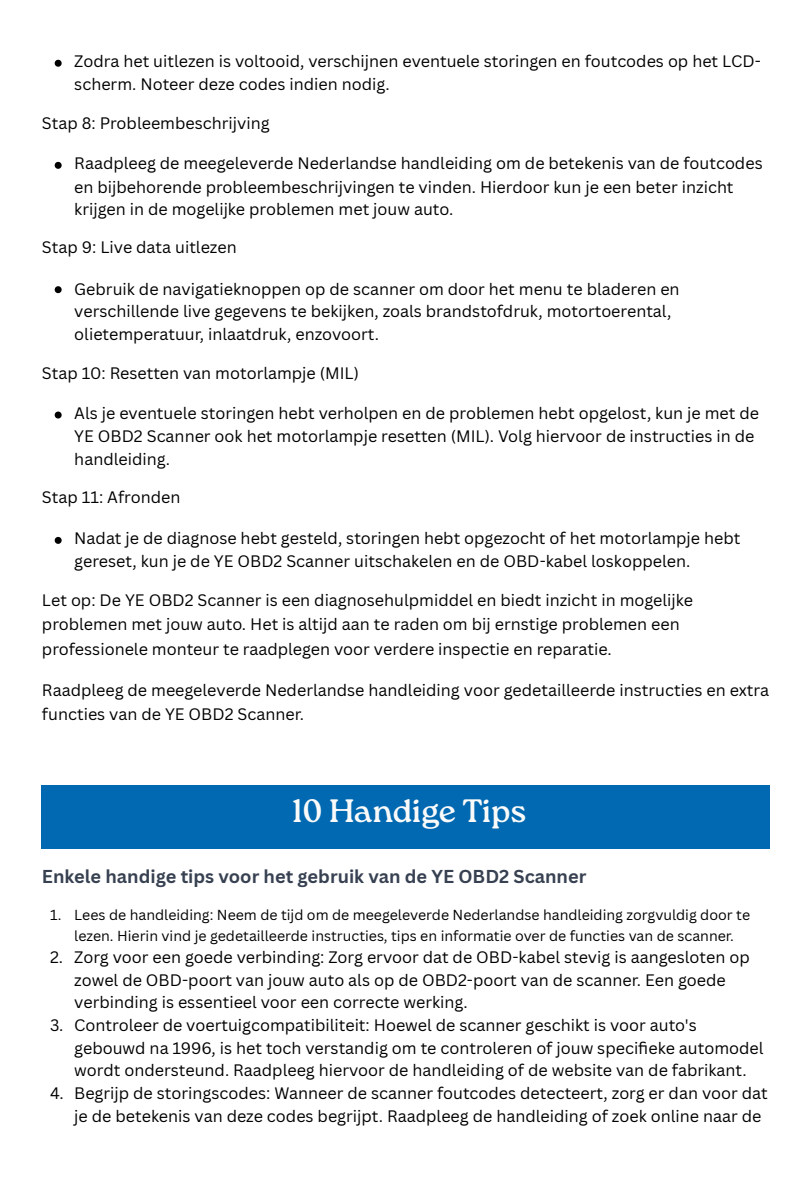
<style>
.page{position:relative;width:810px;height:1181px;background:#fff}
.page>*{position:absolute;margin:0;border:0;box-sizing:border-box;transform-origin:0 0}
.t1{font:32.4px "Roca One";color:#fafafa}
.t2{font:700 18.15px "Canva Sans";color:#374151}
.t3{font:16.2px/22.8px "Canva Sans";color:#000}
.t4{font:14.1px/20.2px "Canva Sans";color:#000;text-align:center}
</style>
<div class="page">
<svg style="left:55px;top:60px;width:7px;height:7px"></svg>
<svg style="left:55px;top:162px;width:7px;height:7px"></svg>
<svg style="left:55px;top:286px;width:7px;height:7px"></svg>
<svg style="left:55px;top:411px;width:7px;height:7px"></svg>
<svg style="left:55px;top:537px;width:7px;height:7px"></svg>
<div style="left:42px;top:785px;width:728px;height:63px;background:#0069b1"></div>
<p class="t3" style="left:74px;top:50px;width:688px;line-height:22.2px">Zodra het uitlezen is voltooid, verschijnen eventuele storingen en foutcodes op het LCD&shy;scherm. Noteer deze codes indien nodig.</p>
<p class="t3" style="left:42px;top:111px;width:229px">Stap 8: Probleembeschrijving</p>
<p class="t3" style="left:74px;top:152px;width:690px">Raadpleeg de meegeleverde Nederlandse handleiding om de betekenis van de foutcodes en bijbehorende probleembeschrijvingen te vinden. Hierdoor kun je een beter inzicht krijgen in de mogelijke problemen met jouw auto.</p>
<p class="t3" style="left:42px;top:235px;width:196px">Stap 9: Live data uitlezen</p>
<p class="t3" style="left:74px;top:277px;width:607px">Gebruik de navigatieknoppen op de scanner om door het menu te bladeren en verschillende live gegevens te bekijken, zoals brandstofdruk, motortoerental, olietemperatuur, inlaatdruk, enzovoort.</p>
<p class="t3" style="left:42px;top:361px;width:318px">Stap 10: Resetten van motorlampje (MIL)</p>
<p class="t3" style="left:74px;top:401px;width:686px">Als je eventuele storingen hebt verholpen en de problemen hebt opgelost, kun je met de<br>YE OBD2 Scanner ook het motorlampje resetten (MIL). Volg hiervoor de instructies in de handleiding.</p>
<p class="t3" style="left:42px;top:485px;width:140px">Stap 11: Afronden</p>
<p class="t3" style="left:74px;top:527px;width:668px;line-height:22.2px">Nadat je de diagnose hebt gesteld, storingen hebt opgezocht of het motorlampje hebt gereset, kun je de YE OBD2 Scanner uitschakelen en de OBD-kabel loskoppelen.</p>
<p class="t3" style="left:42px;top:587px;width:653px;line-height:24.3px">Let op: De YE OBD2 Scanner is een diagnosehulpmiddel en biedt inzicht in mogelijke problemen met jouw auto. Het is altijd aan te raden om bij ernstige problemen een professionele monteur te raadplegen voor verdere inspectie en reparatie.</p>
<p class="t3" style="left:42px;top:677px;width:729px;line-height:24.3px">Raadpleeg de meegeleverde Nederlandse handleiding voor gedetailleerde instructies en extra functies van de YE OBD2 Scanner.</p>
<p class="t1" style="left:291px;top:792px;width:237px">10 Handige Tips</p>
<p class="t2" style="left:42px;top:863px;width:546px">Enkele handige tips voor het gebruik van de YE OBD2 Scanner</p>
<p class="t4" style="left:50px;top:904px;width:702px">1. Lees de handleiding: Neem de tijd om de meegeleverde Nederlandse handleiding zorgvuldig door te lezen. Hierin vind je gedetailleerde instructies, tips en informatie over de functies van de scanner.</p>
<p class="t3" style="left:74px;top:945px;width:677px;text-indent:-24px">2. Zorg voor een goede verbinding: Zorg ervoor dat de OBD-kabel stevig is aangesloten op zowel de OBD-poort van jouw auto als op de OBD2-poort van de scanner. Een goede verbinding is essentieel voor een correcte werking.</p>
<p class="t3" style="left:74px;top:1013px;width:691px;text-indent:-24px">3. Controleer de voertuigcompatibiliteit: Hoewel de scanner geschikt is voor auto's gebouwd na 1996, is het toch verstandig om te controleren of jouw specifi eke automodel wordt ondersteund. Raadpleeg hiervoor de handleiding of de website van de fabrikant.</p>
<p class="t3" style="left:74px;top:1082px;width:695px;line-height:22.2px;text-indent:-24px">4. Begrijp de storingscodes: Wanneer de scanner foutcodes detecteert, zorg er dan voor dat je de betekenis van deze codes begrijpt. Raadpleeg de handleiding of zoek online naar de</p>
</div>
